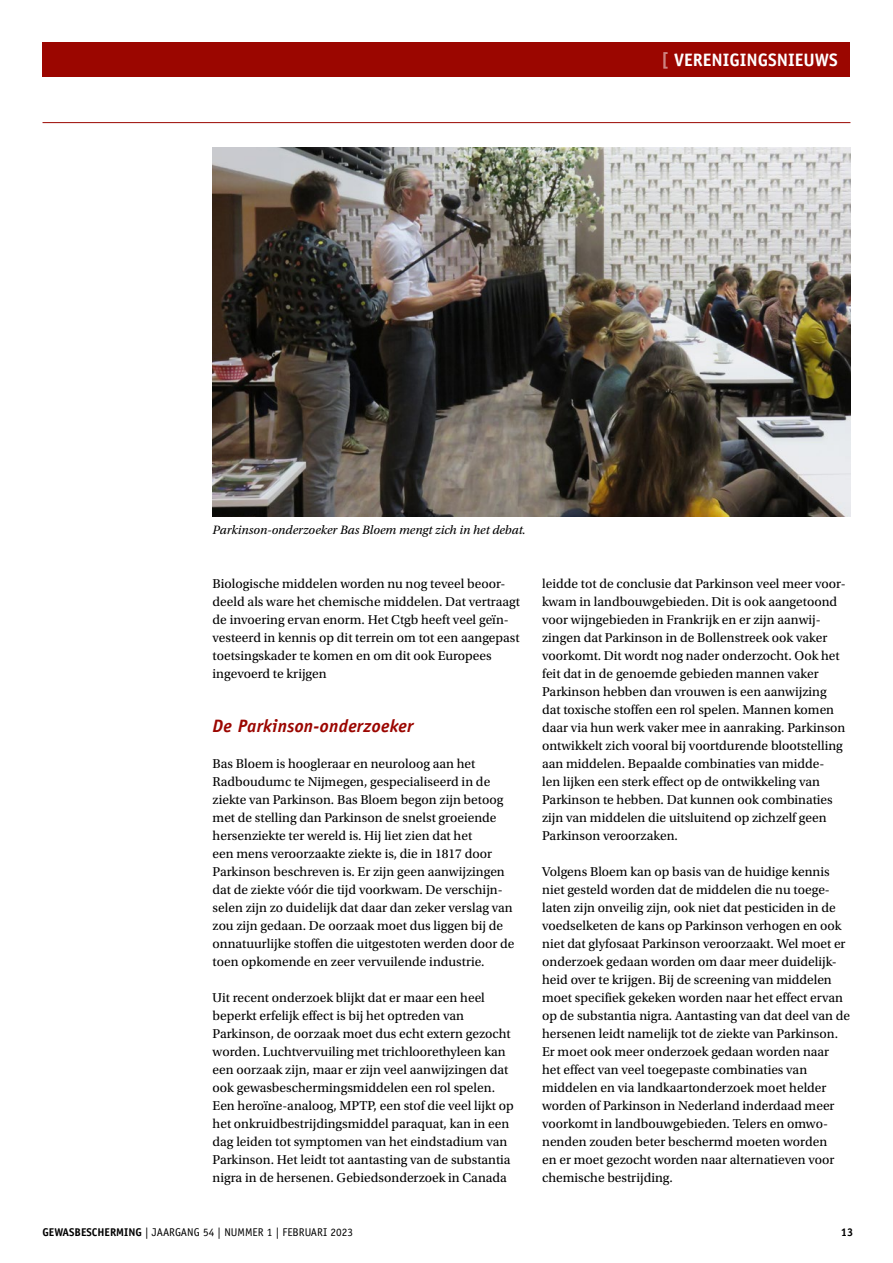
<style>
.page{position:relative;width:893px;height:1263px;background:#fff}
.page>*{position:absolute;margin:0;border:0;box-sizing:border-box;transform-origin:0 0}
.t1{font:italic 700 18px "Officina Sans Std";letter-spacing:.015em;color:#9b0600}
.t2{font:700 18px "Officina Sans Std";color:#fff}
.t3{font:13.5px/18px "Utopia Std";color:#000}
.t4{font:italic 12.75px "Utopia Std";color:#000}
.t5{font:11.25px "Officina Sans Std";color:#000}
.t6{font:700 11.25px "Officina Sans Std";color:#000}
.s1{color:#cd8380}
.s2{font-weight:700}
</style>
<div class="page">
<div style="left:43px;top:43px;width:807px;height:34px;background:#9b0600"></div>
<hr style="left:43px;top:122px;width:807px;height:1px;background:#9b0600">
<img style="left:213px;top:147px;width:637px;height:369px">
<h1 class="t2" style="left:661px;top:49px;width:178px"><span class="s1">[</span> VERENIGINGSNIEUWS</h1>
<p class="t4" style="left:213px;top:523px;width:315px">Parkinson-onderzoeker Bas Bloem mengt zich in het debat.</p>
<p class="t3" style="left:213px;top:575px;width:309px">Biologische middelen worden nu nog teveel beoor&shy;deeld als ware het chemische middelen. Dat vertraagt de invoering ervan enorm. Het Ctgb heeft veel geïn&shy;vesteerd in kennis op dit terrein om tot een aangepast toetsingskader te komen en om dit ook Europees ingevoerd te krijgen</p>
<h1 class="t1" style="left:213px;top:715px;width:202px">De Parkinson-onderzoeker</h1>
<p class="t3" style="left:213px;top:755px;width:303px">Bas Bloem is hoogleraar en neuroloog aan het Radboudumc te Nijmegen, gespecialiseerd in de ziekte van Parkinson. Bas Bloem begon zijn betoog met de stelling dan Parkinson de snelst groeiende hersenziekte ter wereld is. Hij liet zien dat het<br>een mens veroorzaakte ziekte is, die in 1817 door Parkinson beschreven is. Er zijn geen aanwijzingen dat de ziekte vóór die tijd voorkwam. De verschijn&shy;selen zijn zo duidelijk dat daar dan zeker verslag van zou zijn gedaan. De oorzaak moet dus liggen bij de onnatuurlijke stoffen die uitgestoten werden door de toen opkomende en zeer vervuilende industrie.</p>
<p class="t3" style="left:213px;top:989px;width:303px">Uit recent onderzoek blijkt dat er maar een heel beperkt erfelijk effect is bij het optreden van Parkinson, de oorzaak moet dus echt extern gezocht worden. Luchtvervuiling met trichloorethyleen kan een oorzaak zijn, maar er zijn veel aanwijzingen dat ook gewasbeschermingsmiddelen een rol spelen.<br>Een heroïne-analoog, MPTP, een stof die veel lijkt op het onkruidbestrijdingsmiddel paraquat, kan in een dag leiden tot symptomen van het eindstadium van Parkinson. Het leidt tot aantasting van de substantia nigra in de hersenen. Gebiedsonderzoek in Canada</p>
<p class="t3" style="left:542px;top:575px;width:305px">leidde tot de conclusie dat Parkinson veel meer voor&shy;kwam in landbouwgebieden. Dit is ook aangetoond voor wijngebieden in Frankrijk en er zijn aanwij&shy;zingen dat Parkinson in de Bollenstreek ook vaker voorkomt. Dit wordt nog nader onderzocht. Ook het feit dat in de genoemde gebieden mannen vaker Parkinson hebben dan vrouwen is een aanwijzing dat toxische stoffen een rol spelen. Mannen komen daar via hun werk vaker mee in aanraking. Parkinson ontwikkelt zich vooral bij voortdurende blootstelling aan middelen. Bepaalde combinaties van midde&shy;len lijken een sterk effect op de ontwikkeling van Parkinson te hebben. Dat kunnen ook combinaties zijn van middelen die uitsluitend op zichzelf geen Parkinson veroorzaken.</p>
<p class="t3" style="left:542px;top:863px;width:309px">Volgens Bloem kan op basis van de huidige kennis niet gesteld worden dat de middelen die nu toege&shy;laten zijn onveilig zijn, ook niet dat pesticiden in de voedselketen de kans op Parkinson verhogen en ook niet dat glyfosaat Parkinson veroorzaakt. Wel moet er onderzoek gedaan worden om daar meer duidelijk&shy;heid over te krijgen. Bij de screening van middelen moet specifiek gekeken worden naar het effect ervan op de substantia nigra. Aantasting van dat deel van de hersenen leidt namelijk tot de ziekte van Parkinson.<br>Er moet ook meer onderzoek gedaan worden naar het effect van veel toegepaste combinaties van middelen en via landkaartonderzoek moet helder worden of Parkinson in Nederland inderdaad meer voorkomt in landbouwgebieden. Telers en omwo&shy;nenden zouden beter beschermd moeten worden<br>en er moet gezocht worden naar alternatieven voor chemische bestrijding.</p>
<p class="t5" style="left:43px;top:1226px;width:312px"><span class="s2">GEWASBESCHERMING</span> | JAARGANG 54 | NUMMER 1 | FEBRUARI 2023</p>
<p class="t6" style="left:841px;top:1225px;width:14px">13</p>
</div>
